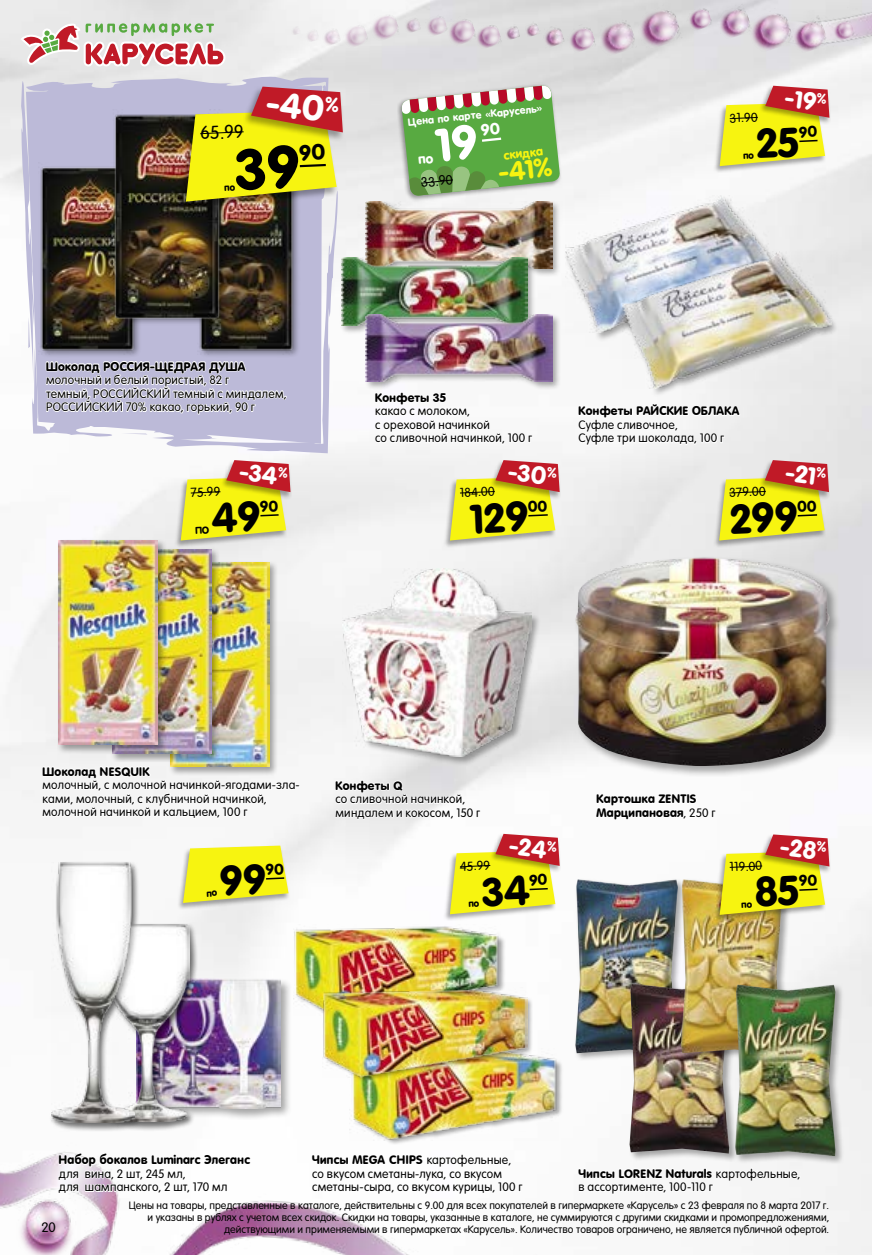
<style>
.page{position:relative;width:872px;height:1255px;background:#fff}
.page>*{position:absolute;margin:0;border:0;box-sizing:border-box;transform-origin:0 0}
.t1{font:700 34.35px "Nokia Sans S60";color:#fff}
.t2{font:700 25.95px "Nokia Sans S60";color:#f7f410}
.t3{font:700 24px "Nokia Sans S60";color:#fff}
.t4{font:18.3px "Nokia Sans S60";color:#000}
.t5{font:13.5px "Nokia Sans S60";color:#000}
.t6{font:12.75px "Nokia Sans S60";color:#000}
.t7{font:700 12.15px "Nokia Sans S60";color:#f7f410}
.t8{font:12px/13.5px "Nokia Sans S60";letter-spacing:.02em;color:#000}
.t9{font:700 12px/13.5px "Nokia Sans S60";letter-spacing:.025em;color:#000}
.t10{font:10.5px/12px "Nokia Sans S60";color:#000;text-align:right}
.t11{font:700 10.35px "Nokia Sans S60";color:#fff}
.s1{font-weight:400}
.s2{font-weight:700}
</style>
<div class="page">
<svg style="left:151px;top:437px;width:188px;height:17px"></svg>
<svg style="left:246px;top:447px;width:36px;height:5px"></svg>
<img style="left:0;top:1126px;width:560px;height:128px">
<img style="left:16px;top:1198px;width:65px;height:56px">
<img style="left:768px;top:0;width:18px;height:190px">
<img style="left:683px;top:3px;width:29px;height:30px">
<img style="left:630px;top:1px;width:53px;height:51px">
<img style="left:591px;top:14px;width:46px;height:44px">
<img style="left:562px;top:22px;width:35px;height:33px">
<img style="left:539px;top:24px;width:26px;height:25px">
<img style="left:521px;top:20px;width:19px;height:18px">
<img style="left:742px;top:5px;width:44px;height:50px">
<img style="left:712px;top:2px;width:40px;height:39px">
<img style="left:401px;top:14px;width:19px;height:21px">
<img style="left:364px;top:9px;width:37px;height:34px">
<img style="left:338px;top:20px;width:31px;height:30px">
<img style="left:503px;top:23px;width:17px;height:18px">
<img style="left:470px;top:19px;width:33px;height:32px">
<img style="left:441px;top:13px;width:36px;height:35px">
<img style="left:420px;top:11px;width:28px;height:27px">
<img style="left:786px;top:0;width:86px;height:190px">
<div style="left:136px;top:977px;width:156px;height:143px;background:#000;opacity:.35"></div>
<img style="left:198px;top:978px;width:82px;height:130px">
<div style="left:364px;top:200px;width:197px;height:76px;background:#000;opacity:.35"></div>
<img style="left:366px;top:202px;width:186px;height:66px">
<div style="left:339px;top:256px;width:197px;height:78px;background:#000;opacity:.35"></div>
<img style="left:343px;top:258px;width:184px;height:67px">
<div style="left:364px;top:313px;width:197px;height:76px;background:#000;opacity:.35"></div>
<img style="left:366px;top:315px;width:186px;height:66px">
<div style="left:343px;top:568px;width:198px;height:198px;background:#000;opacity:.35"></div>
<img style="left:343px;top:568px;width:188px;height:188px">
<div style="left:574px;top:556px;width:267px;height:221px;background:#000;opacity:.35"></div>
<img style="left:575px;top:557px;width:256px;height:209px">
<div style="left:563px;top:195px;width:219px;height:147px;background:#000;opacity:.35"></div>
<img style="left:565px;top:195px;width:209px;height:138px">
<div style="left:620px;top:252px;width:219px;height:145px;background:#000;opacity:.35"></div>
<img style="left:622px;top:252px;width:209px;height:136px">
<div style="left:168px;top:561px;width:110px;height:214px;background:#000;opacity:.35"></div>
<img style="left:220px;top:562px;width:49px;height:191px">
<div style="left:111px;top:547px;width:109px;height:215px;background:#000;opacity:.35"></div>
<img style="left:166px;top:549px;width:45px;height:204px">
<div style="left:57px;top:539px;width:109px;height:214px;background:#000;opacity:.35"></div>
<img style="left:59px;top:540px;width:98px;height:204px">
<div style="left:50px;top:861px;width:148px;height:270px;background:#f7f7f7"></div>
<div style="left:103px;top:922px;width:94px;height:209px;background:#000;opacity:.35"></div>
<img style="left:142px;top:924px;width:48px;height:197px">
<div style="left:50px;top:861px;width:92px;height:270px;background:#000;opacity:.35"></div>
<img style="left:51px;top:902px;width:83px;height:220px">
<div style="left:295px;top:927px;width:210px;height:93px;background:#000;opacity:.35"></div>
<img style="left:293px;top:924px;width:207px;height:91px">
<div style="left:353px;top:1052px;width:210px;height:93px;background:#000;opacity:.35"></div>
<img style="left:350px;top:1048px;width:208px;height:91px">
<div style="left:324px;top:990px;width:209px;height:91px;background:#000;opacity:.35"></div>
<img style="left:322px;top:987px;width:205px;height:90px">
<div style="left:574px;top:877px;width:112px;height:185px;background:#000;opacity:.35"></div>
<img style="left:575px;top:879px;width:103px;height:175px">
<div style="left:628px;top:981px;width:109px;height:180px;background:#000;opacity:.35"></div>
<img style="left:629px;top:983px;width:100px;height:170px">
<div style="left:679px;top:877px;width:112px;height:185px;background:#000;opacity:.35"></div>
<img style="left:681px;top:914px;width:102px;height:140px">
<div style="left:733px;top:982px;width:111px;height:182px;background:#000;opacity:.35"></div>
<img style="left:735px;top:984px;width:100px;height:172px">
<div style="left:713px;top:476px;width:112px;height:72px;background:#000;opacity:.35"></div>
<div style="left:759px;top:460px;width:72px;height:39px;background:#e3e3e3"></div>
<div style="left:174px;top:476px;width:113px;height:72px;background:#000;opacity:.35"></div>
<div style="left:220px;top:460px;width:72px;height:39px;background:#000;opacity:.35"></div>
<div style="left:444px;top:476px;width:112px;height:72px;background:#000;opacity:.35"></div>
<div style="left:490px;top:460px;width:72px;height:39px;background:#000;opacity:.35"></div>
<div style="left:713px;top:102px;width:113px;height:72px;background:#000;opacity:.35"></div>
<div style="left:759px;top:86px;width:72px;height:39px;background:#000;opacity:.35"></div>
<svg style="left:577px;top:394px;width:164px;height:56px"></svg>
<svg style="left:374px;top:380px;width:159px;height:67px"></svg>
<div style="left:177px;top:845px;width:113px;height:64px;background:#000;opacity:.35"></div>
<svg style="left:58px;top:1142px;width:194px;height:80px"></svg>
<div style="left:397px;top:84px;width:165px;height:117px;background:#000;opacity:.39"></div>
<svg style="left:311px;top:1132px;width:213px;height:90px"></svg>
<svg style="left:577px;top:1155px;width:224px;height:67px"></svg>
<div style="left:713px;top:850px;width:113px;height:72px;background:#000;opacity:.35"></div>
<div style="left:759px;top:834px;width:72px;height:39px;background:#000;opacity:.35"></div>
<div style="left:444px;top:849px;width:112px;height:72px;background:#000;opacity:.35"></div>
<div style="left:490px;top:833px;width:72px;height:39px;background:#000;opacity:.35"></div>
<svg style="left:719px;top:460px;width:110px;height:80px;background:#e1c343"></svg>
<svg style="left:181px;top:460px;width:109px;height:80px;background:#e3c644"></svg>
<svg style="left:450px;top:460px;width:109px;height:80px;background:#e3c644"></svg>
<svg style="left:719px;top:86px;width:110px;height:80px;background:#e4c746"></svg>
<img style="left:20px;top:23px;width:323px;height:414px">
<svg style="left:41px;top:753px;width:259px;height:149px"></svg>
<svg style="left:401px;top:85px;width:159px;height:111px;background:#80ae68"></svg>
<svg style="left:595px;top:785px;width:234px;height:129px"></svg>
<svg style="left:334px;top:779px;width:225px;height:135px"></svg>
<h3 class="t4" style="left:199px;top:119px;width:45px;rotate:-3deg">65.99</h3>
<h1 class="t1" style="left:269px;top:76px;width:74px;rotate:7deg">-40<sup>%</sup></h1>
<p class="t11" style="left:407px;top:114px;width:136px;rotate:-6deg">Цена по карте «Карусель»</p>
<p class="t7" style="left:503px;top:146px;width:41px;rotate:-6deg">скидка</p>
<p class="t5" style="left:420px;top:172px;width:34px;rotate:-6deg">33.90</p>
<h2 class="t2" style="left:496px;top:153px;width:56px;rotate:-6deg">-41%</h2>
<p class="t6" style="left:729px;top:108px;width:30px;rotate:-3deg">31.90</p>
<h3 class="t3" style="left:787px;top:80px;width:43px;rotate:7deg">-19<sup>%</sup></h3>
<p class="t9" style="left:46px;top:359px;width:201px">Шоколад РОССИЯ-ЩЕДРАЯ ДУША</p>
<p class="t8" style="left:46px;top:373px;width:242px">молочный и белый пористый, 82 г<br>темный, РОССИЙСКИЙ темный с миндалем,<br>РОССИЙСКИЙ 70% какао, горький, 90 г</p>
<p class="t6" style="left:190px;top:483px;width:31px;rotate:-3deg">75.99</p>
<h3 class="t3" style="left:241px;top:453px;width:50px;rotate:7deg">-34<sup>%</sup></h3>
<p class="t9" style="left:375px;top:391px;width:73px">Конфеты 35</p>
<p class="t8" style="left:375px;top:404px;width:159px">какао с молоком,<br>с ореховой начинкой<br>со сливочной начинкой, 100 г</p>
<p class="t6" style="left:459px;top:483px;width:36px;rotate:-3deg">184.00</p>
<h3 class="t3" style="left:510px;top:453px;width:50px;rotate:7deg">-30<sup>%</sup></h3>
<p class="t9" style="left:578px;top:404px;width:162px">Конфеты РАЙСКИЕ ОБЛАКА</p>
<p class="t8" style="left:578px;top:418px;width:147px">Суфле сливочное,<br>Суфле три шоколада, 100 г</p>
<p class="t6" style="left:728px;top:483px;width:38px;rotate:-3deg">379.00</p>
<h3 class="t3" style="left:787px;top:454px;width:42px;rotate:7deg">-21<sup>%</sup></h3>
<p class="t9" style="left:43px;top:764px;width:109px">Шоколад NESQUIK</p>
<p class="t8" style="left:43px;top:778px;width:259px">молочный, с молочной начинкой-ягодами-зла&shy;ками, молочный, с клубничной начинкой, молочной начинкой и кальцием, 100 г</p>
<p class="t9" style="left:335px;top:778px;width:68px">Конфеты Q</p>
<p class="t8" style="left:335px;top:792px;width:146px">со сливочной начинкой, миндалем и кокосом, 150 г</p>
<p class="t9" style="left:596px;top:792px;width:120px">Картошка ZENTIS<br>Марципановая<span class="s1">, 250 г</span></p>
<p class="t6" style="left:459px;top:856px;width:32px;rotate:-3deg">45.99</p>
<h3 class="t3" style="left:511px;top:827px;width:49px;rotate:7deg">-24<sup>%</sup></h3>
<p class="t6" style="left:729px;top:857px;width:34px;rotate:-3deg">119.00</p>
<h3 class="t3" style="left:782px;top:827px;width:48px;rotate:7deg">-28<sup>%</sup></h3>
<p class="t9" style="left:59px;top:1153px;width:193px">Набор бокалов Luminarс Элеганс</p>
<p class="t8" style="left:59px;top:1166px;width:170px">для вина, 2 шт, 245 мл,<br>для шампанского, 2 шт, 170 мл</p>
<p class="t8" style="left:312px;top:1153px;width:212px"><span class="s2">Чипсы MEGA CHIPS</span> картофельные, со вкусом сметаны-лука, со вкусом сметаны-сыра, со вкусом курицы, 100 г</p>
<p class="t8" style="left:578px;top:1166px;width:223px"><span class="s2">Чипсы LORENZ Naturals</span> картофельные, в ассортименте, 100-110 г</p>
<p class="t5" style="left:41px;top:1216px;width:16px">20</p>
<p class="t10" style="left:129px;top:1199px;width:702px">Цены на товары, представленные в каталоге, действительны с 9.00 для всех покупателей в гипермаркете «Карусель» с 23 февраля по 8 марта 2017 г. и указаны в рублях с учетом всех скидок. Скидки на товары, указанные в каталоге, не суммируются с другими скидками и промопредложениями, действующими и применяемыми в гипермаркетах «Карусель». Количество товаров ограничено, не является публичной офертой.</p>
</div>
